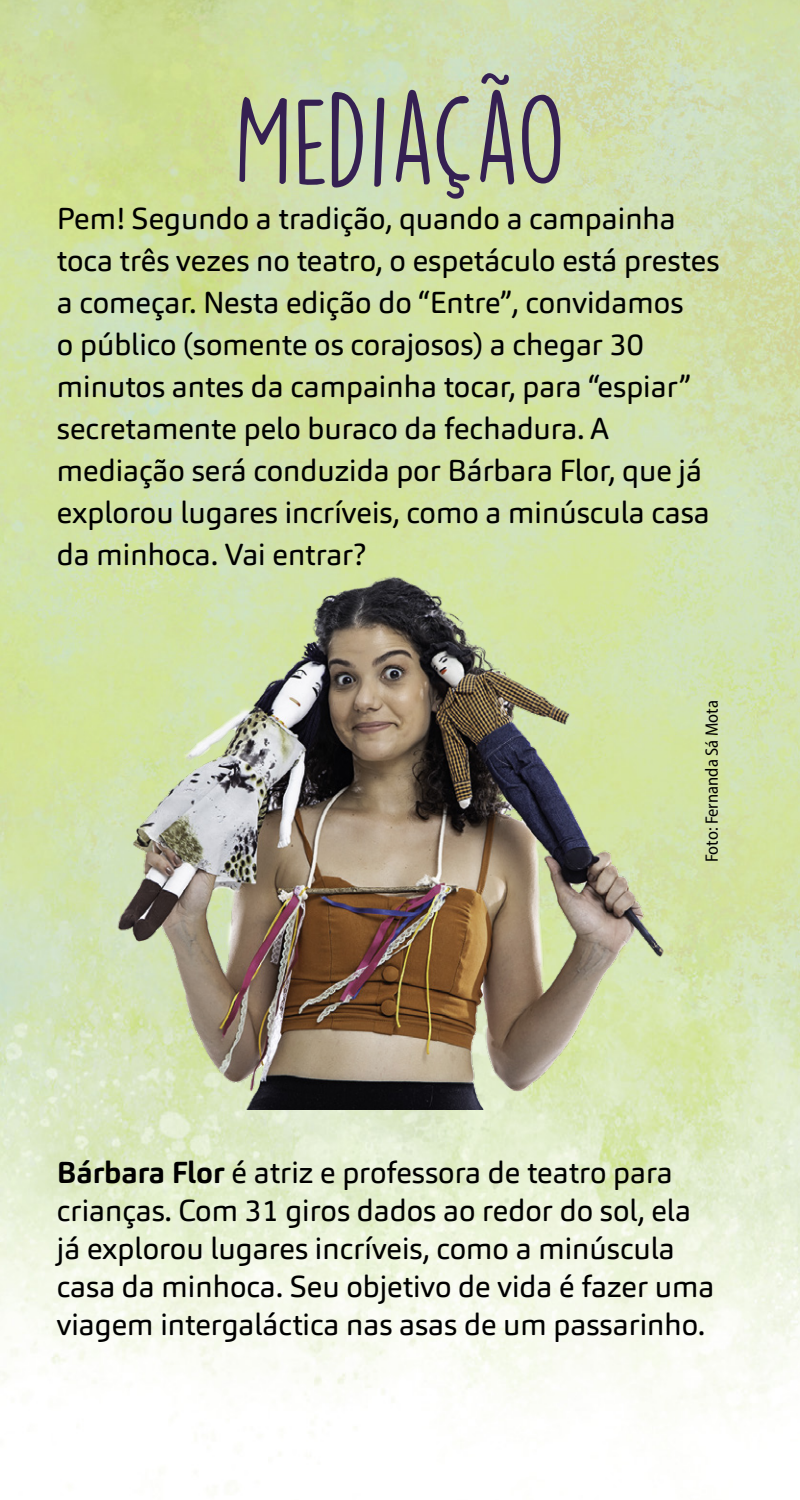
<style>
.page{position:relative;width:800px;height:1500px;background:#fff}
.page>*{position:absolute;margin:0;border:0;box-sizing:border-box;transform-origin:0 0}
.txt9{font:114px "DK Lemon Yellow Sun";color:#352052}
.txt9-2{font:30px/42px "Carnas";color:#000}
.foto{font:18px "Myriad Variable Concept";color:#000}
.s1{font-weight:700}
</style>
<div class="page">
<img style="left:0;top:0;width:800px;height:1455px">
<img style="left:114px;top:572px;width:564px;height:538px">
<p class="txt9" style="left:234px;top:69px;width:334px">MEDIAÇÃO</p>
<p class="txt9-2" style="left:57px;top:197px;width:664px">Pem! Segundo a tradição, quando a campainha toca três vezes no teatro, o espetáculo está prestes a começar. Nesta edição do “Entre”, convidamos<br>o público (somente os corajosos) a chegar 30 minutos antes da campainha tocar, para “espiar” secretamente pelo buraco da fechadura. A mediação será conduzida por Bárbara Flor, que já explorou lugares incríveis, como a minúscula casa da minhoca. Vai entrar?</p>
<p class="foto" style="left:701px;top:862px;width:164px;rotate:-90deg">Foto: Fernanda Sá Mota</p>
<p class="txt9-2" style="left:57px;top:1153px;width:659px;line-height:38px"><span class="s1">Bárbara Flor</span> é atriz e professora de teatro para crianças. Com 31 giros dados ao redor do sol, ela já explorou lugares incríveis, como a minúscula casa da minhoca. Seu objetivo de vida é fazer uma viagem intergaláctica nas asas de um passarinho.</p>
</div>
